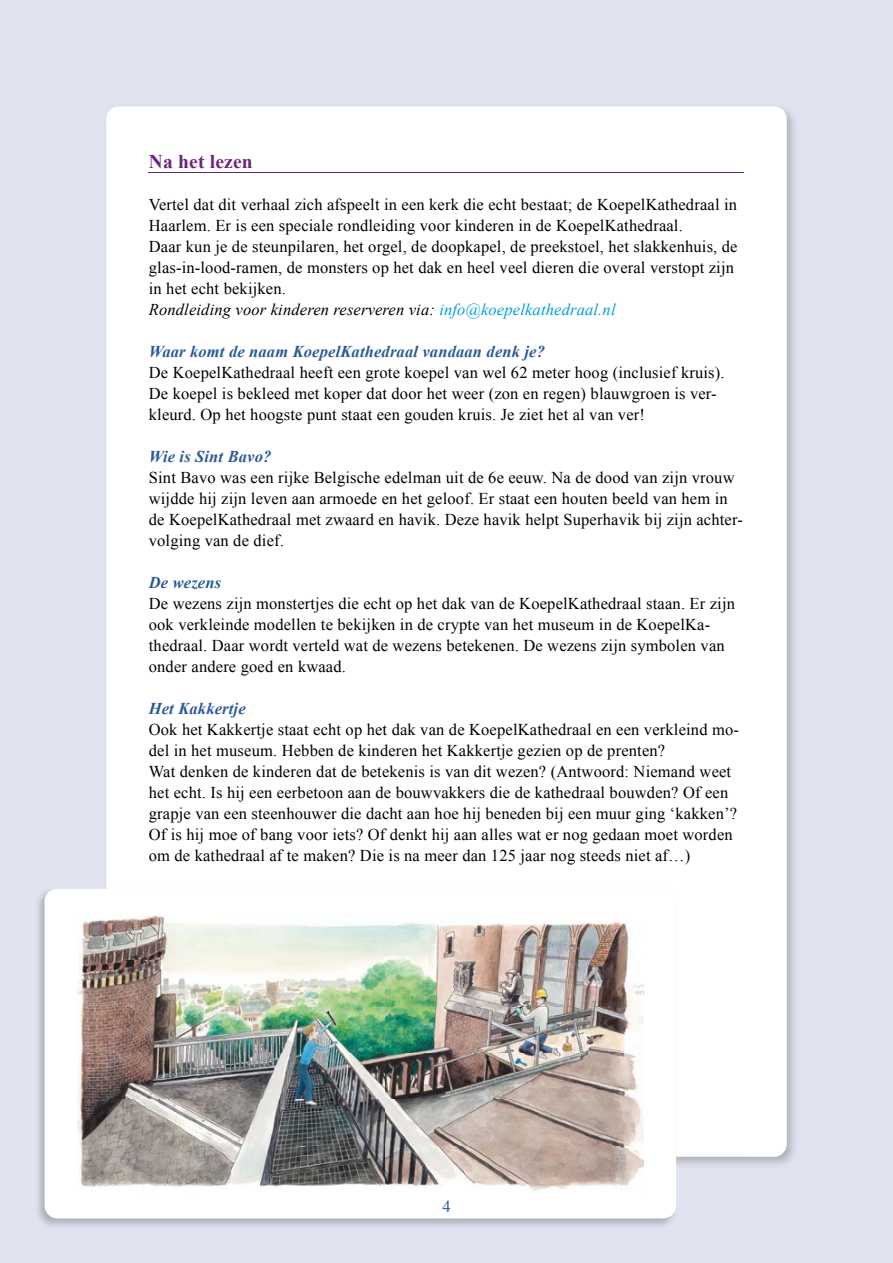
<style>
.page{position:relative;width:893px;height:1263px;background:#e1e3f0}
.page>*{position:absolute;margin:0;border:0;box-sizing:border-box;transform-origin:0 0}
.t1{font:700 19.5px "Times New Roman";letter-spacing:.01em;color:#6b247b}
.t2{font:16.5px/21px "Times New Roman";letter-spacing:.01em;color:#000}
.t3{font:italic 700 16.5px "Times New Roman";letter-spacing:.01em;color:#2a5a97}
.t4{font:16.5px "Times New Roman";color:#2a5a97}
.s1{font-style:italic}
.s2{font-style:italic;color:#009fe3}
</style>
<div class="page">
<div style="left:106px;top:106px;width:681px;height:1051px;background:#fff;border-radius:13px"></div>
<img style="left:38px;top:889px;width:638px;height:337px">
<div style="left:45px;top:889px;width:631px;height:329px;background:#fff;border-radius:13px"></div>
<img style="left:78px;top:914px;width:565px;height:277px">
<hr style="left:149px;top:172px;width:595px;height:1px;background:#6b247b">
<p class="t1" style="left:149px;top:148px;width:105px">Na het lezen</p>
<p class="t2" style="left:149px;top:194px;width:590px">Vertel dat dit verhaal zich afspeelt in een kerk die echt bestaat; de KoepelKathedraal in Haarlem. Er is een speciale rondleiding voor kinderen in de KoepelKathedraal.<br>Daar kun je de steunpilaren, het orgel, de doopkapel, de preekstoel, het slakkenhuis, de glas-in-lood-ramen, de monsters op het dak en heel veel dieren die overal verstopt zijn in het echt bekijken.<br><span class="s1">Rondleiding voor kinderen reserveren via:</span> <span class="s2">info@koepelkathedraal.nl</span></p>
<p class="t3" style="left:149px;top:340px;width:398px">Waar komt de naam KoepelKathedraal vandaan denk je?</p>
<p class="t2" style="left:149px;top:362px;width:577px">De KoepelKathedraal heeft een grote koepel van wel 62 meter hoog (inclusief kruis).<br>De koepel is bekleed met koper dat door het weer (zon en regen) blauwgroen is ver&shy;kleurd. Op het hoogste punt staat een gouden kruis. Je ziet het al van ver!</p>
<p class="t3" style="left:149px;top:445px;width:124px">Wie is Sint Bavo?</p>
<p class="t2" style="left:149px;top:467px;width:596px">Sint Bavo was een rijke Belgische edelman uit de 6e eeuw. Na de dood van zijn vrouw wijdde hij zijn leven aan armoede en het geloof. Er staat een houten beeld van hem in de KoepelKathedraal met zwaard en havik. Deze havik helpt Superhavik bij zijn achter&shy;volging van de dief.</p>
<p class="t3" style="left:149px;top:571px;width:74px">De wezens</p>
<p class="t2" style="left:149px;top:593px;width:588px">De wezens zijn monstertjes die echt op het dak van de KoepelKathedraal staan. Er zijn ook verkleinde modellen te bekijken in de crypte van het museum in de KoepelKa&shy;thedraal. Daar wordt verteld wat de wezens betekenen. De wezens zijn symbolen van onder andere goed en kwaad.</p>
<p class="t3" style="left:149px;top:697px;width:98px">Het Kakkertje</p>
<p class="t2" style="left:149px;top:719px;width:592px">Ook het Kakkertje staat echt op het dak van de KoepelKathedraal en een verkleind mo&shy;del in het museum. Hebben de kinderen het Kakkertje gezien op de prenten?<br>Wat denken de kinderen dat de betekenis is van dit wezen? (Antwoord: Niemand weet het echt. Is hij een eerbetoon aan de bouwvakkers die de kathedraal bouwden? Of een grapje van een steenhouwer die dacht aan hoe hij beneden bij een muur ging ‘kakken’?<br>Of is hij moe of bang voor iets? Of denkt hij aan alles wat er nog gedaan moet worden om de kathedraal af te maken? Die is na meer dan 125 jaar nog steeds niet af…)</p>
<p class="t4" style="left:442px;top:1195px;width:10px">4</p>
</div>
